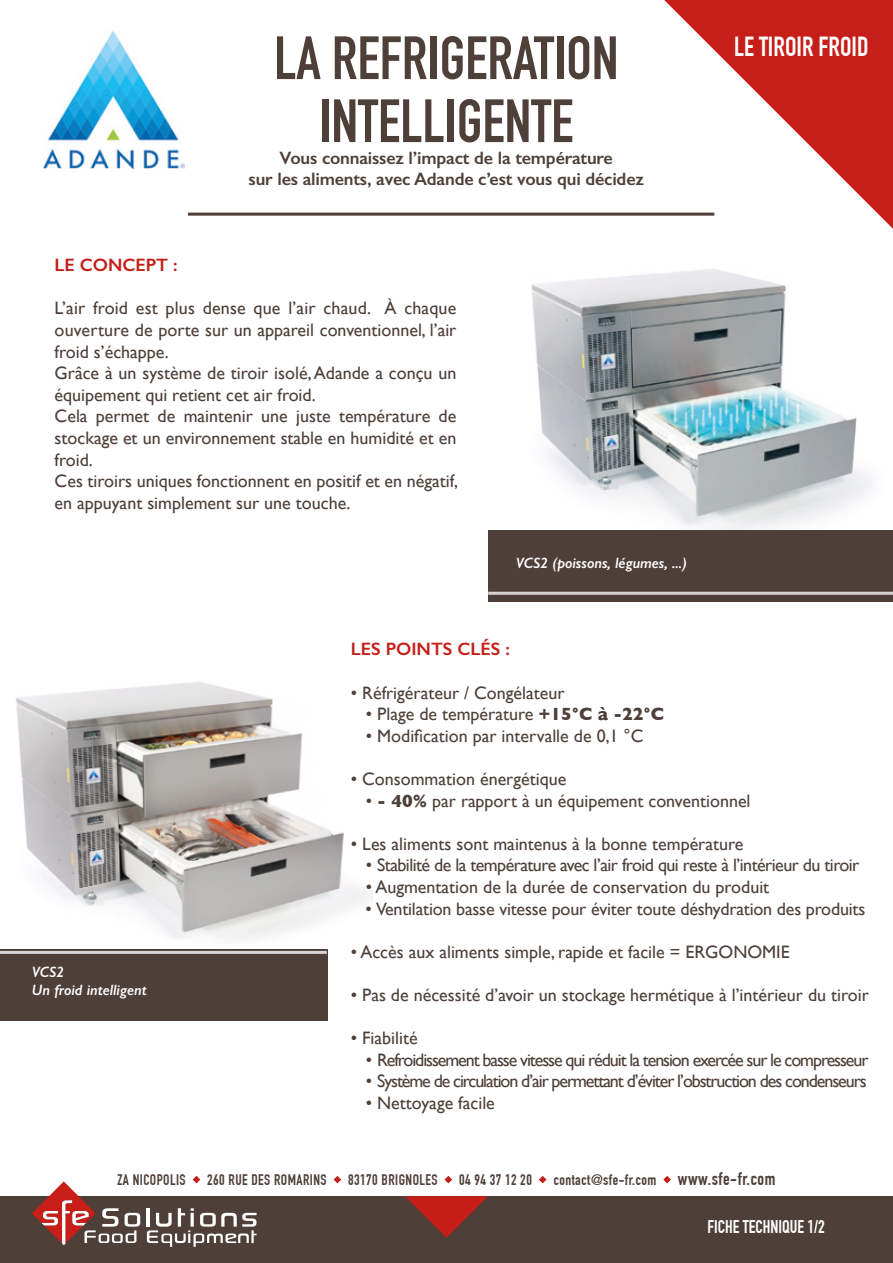
<style>
.page{position:relative;width:893px;height:1263px;background:#fff}
.page>*{position:absolute;margin:0;border:0;box-sizing:border-box;transform-origin:0 0}
.t1{font:700 60px "DIN Condensed";color:#4e3f38}
.t2{font:700 27px "DIN Condensed";color:#fff}
.t3{font:18px/21.6px "Gill Sans";color:#4e3f38;text-align:justify}
.t4{font:18px "Gill Sans";letter-spacing:-.06em;color:#4e3f38}
.t5{font:600 18px "Gill Sans";letter-spacing:-.01em;color:#4e3f38}
.t6{font:18px "Gill Sans";letter-spacing:-.03em;color:#4e3f38}
.t7{font:600 18px "Gill Sans";color:#c61e18}
.t8{font:700 18px "DIN Condensed";color:#fff}
.t9{font:700 15px "DIN Condensed";letter-spacing:.03em;color:#4e3f38}
.t10{font:italic 600 15px "Gill Sans";color:#fff}
.s1{font-weight:700}
.s2{font-size:18px}
</style>
<div class="page">
<svg style="left:488px;top:269px;width:383px;height:274px"></svg>
<div style="left:0;top:1196px;width:893px;height:67px;background:#4e3f38"></div>
<svg style="left:664px;top:0;width:229px;height:229px"></svg>
<hr style="left:188px;top:213px;width:526px;height:3px;background:#4e3f38">
<img style="left:16px;top:682px;width:354px;height:284px">
<div style="left:0;top:949px;width:327px;height:71px;background:#4e3f38"></div>
<div style="left:489px;top:530px;width:404px;height:71px;background:#4e3f38"></div>
<hr style="left:0;top:951px;width:327px;height:3px;background:#d8d4d3">
<hr style="left:488px;top:592px;width:405px;height:3px;background:#d8d4d3">
<svg style="left:405px;top:1196px;width:83px;height:42px"></svg>
<svg style="left:193px;top:1176px;width:7px;height:7px"></svg>
<svg style="left:334px;top:1176px;width:7px;height:7px"></svg>
<svg style="left:445px;top:1176px;width:7px;height:7px"></svg>
<svg style="left:539px;top:1176px;width:7px;height:7px"></svg>
<svg style="left:663px;top:1176px;width:8px;height:7px"></svg>
<svg style="left:147px;top:1208px;width:110px;height:39px"></svg>
<svg style="left:32px;top:1181px;width:108px;height:64px"></svg>
<img style="left:43px;top:30px;width:142px;height:138px">
<p class="t1" style="left:274px;top:23px;width:346px">LA REFRIGERATION</p>
<p class="t1" style="left:319px;top:86px;width:256px">INTELLIGENTE</p>
<p class="t5" style="left:280px;top:147px;width:335px">Vous connaissez l’impact de la température</p>
<p class="t5" style="left:249px;top:168px;width:397px">sur les aliments, avec Adande c’est vous qui décidez</p>
<p class="t7" style="left:55px;top:254px;width:125px">LE CONCEPT :</p>
<p class="t3" style="left:55px;top:297px;width:403px">L’air froid est plus dense que l’air chaud. À chaque ouverture de porte sur un appareil conventionnel, l’air froid s’échappe.</p>
<p class="t3" style="left:55px;top:362px;width:403px">Grâce à un système de tiroir isolé, Adande a conçu un équipement qui retient cet air froid.</p>
<p class="t3" style="left:55px;top:405px;width:403px">Cela permet de maintenir une juste température de stockage et un environnement stable en humidité et en froid.</p>
<p class="t3" style="left:55px;top:470px;width:405px">Ces tiroirs uniques fonctionnent en positif et en négatif,</p>
<p class="t3" style="left:55px;top:492px;width:297px">en appuyant simplement sur une touche.</p>
<p class="t10" style="left:516px;top:554px;width:172px">VCS2 (poissons, légumes, ...)</p>
<p class="t2" style="left:734px;top:30px;width:136px">LE TIROIR FROID</p>
<p class="t10" style="left:32px;top:962px;width:34px">VCS2</p>
<p class="t10" style="left:32px;top:980px;width:116px">Un froid intelligent</p>
<p class="t7" style="left:351px;top:638px;width:160px">LES POINTS CLÉS :</p>
<p class="t3" style="left:351px;top:681px;width:215px">• Réfrigérateur / Congélateur</p>
<p class="t3" style="left:366px;top:703px;width:300px">• Plage de température <span class="s1">+15°C à -22°C</span></p>
<p class="t3" style="left:366px;top:725px;width:279px">• Modification par intervalle de 0,1 °C</p>
<p class="t3" style="left:351px;top:768px;width:217px">• Consommation énergétique</p>
<p class="t3" style="left:366px;top:789px;width:386px">• <span class="s1">- 40%</span> par rapport à un équipement conventionnel</p>
<p class="t3" style="left:351px;top:833px;width:394px">• Les aliments sont maintenus à la bonne température</p>
<p class="t6" style="left:366px;top:855px;width:495px">• Stabilité de la température avec l’air froid qui reste à l’intérieur du tiroir</p>
<p class="t3" style="left:366px;top:876px;width:405px">• Augmentation de la durée de conservation du produit</p>
<p class="t3" style="left:366px;top:897px;width:501px">• Ventilation basse vitesse pour éviter toute déshydration des produits</p>
<p class="t3" style="left:351px;top:941px;width:440px">• Accès aux aliments simple, rapide et facile = ERGONOMIE</p>
<p class="t3" style="left:351px;top:984px;width:519px">• Pas de nécessité d’avoir un stockage hermétique à l’intérieur du tiroir</p>
<p class="t3" style="left:351px;top:1027px;width:68px">• Fiabilité</p>
<p class="t4" style="left:366px;top:1049px;width:504px">• Refroidissement basse vitesse qui réduit la tension exercée sur le compresseur</p>
<p class="t4" style="left:366px;top:1071px;width:502px">• Système de circulation d’air permettant d’éviter l’obstruction des condenseurs</p>
<p class="t3" style="left:366px;top:1092px;width:131px">• Nettoyage facile</p>
<p class="t9" style="left:117px;top:1171px;width:70px">ZA NICOPOLIS</p>
<p class="t9" style="left:207px;top:1171px;width:121px">260 RUE DES ROMARINS</p>
<p class="t9" style="left:348px;top:1171px;width:91px">83170 BRIGNOLES</p>
<p class="t9" style="left:459px;top:1171px;width:74px">04 94 37 12 20</p>
<p class="t9" style="left:553px;top:1171px;width:224px">contact@sfe-fr.com <span class="s2">www.sfe-fr.com</span></p>
<p class="t8" style="left:708px;top:1216px;width:119px">FICHE TECHNIQUE 1/2</p>
</div>
